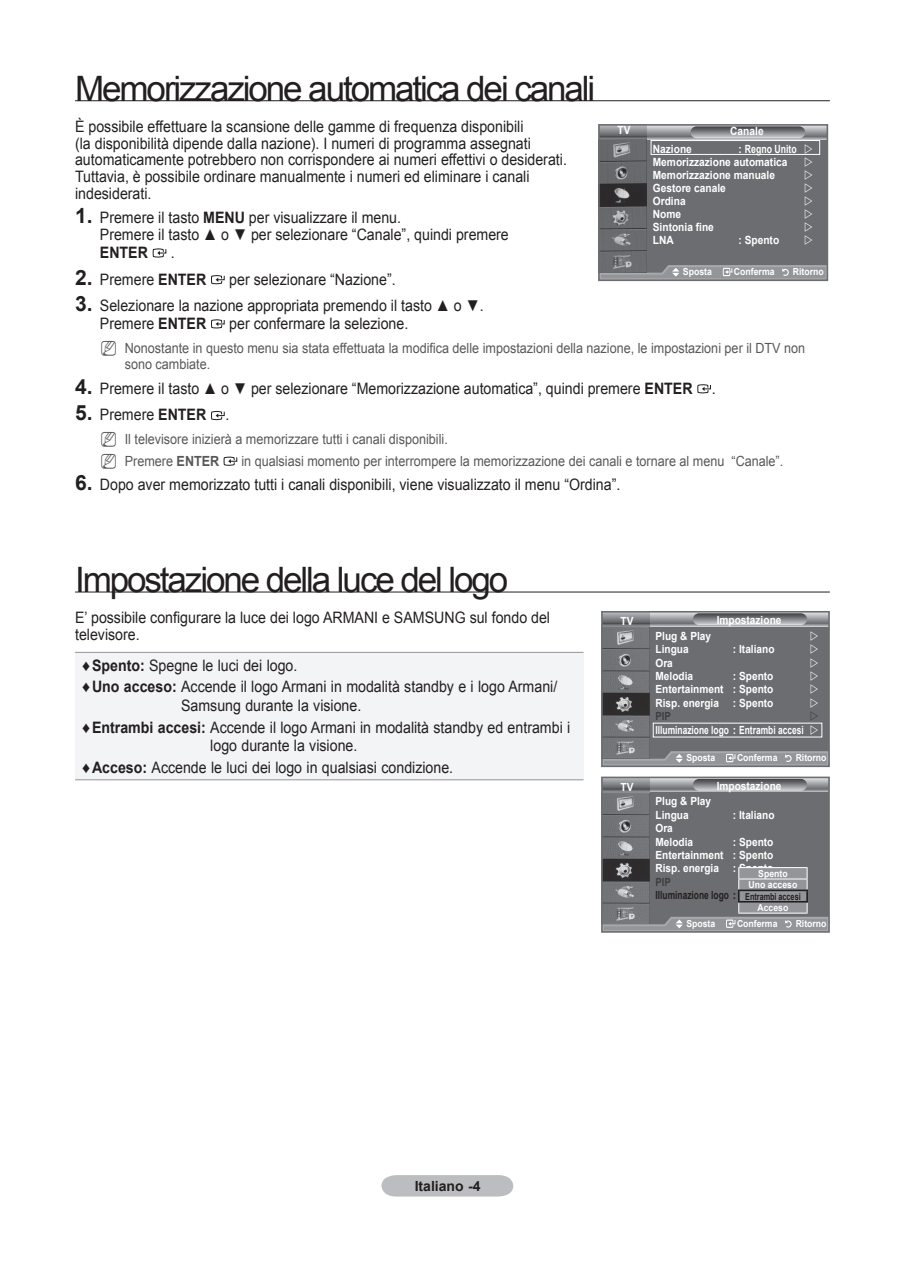
<style>
.page{position:relative;width:904px;height:1270px;background:#fff}
.page>*{position:absolute;margin:0;border:0;box-sizing:border-box;transform-origin:0 0}
.Level1-Heading{font:35px "Arial";letter-spacing:-.06em;color:#231f20}
.Level1-number{font:15.75px/17.5px "Arial";color:#231f20;scale:.9 1}
.Level1-Body{font:15.75px/16.6px "Arial";color:#231f20;scale:.9 1}
.Body-box{font:15.75px/18.9px "Arial";color:#231f20}
.Level2-Note{font:14px/16.6px "Arial";color:#57585a;scale:.9 1}
.t1{font:700 14px "Arial";color:#231f20}
.t2{font:700 11.38px/13px "Arial";color:#fff;scale:.9 1}
.t3{font:700 11.2px "Arial";color:#fff;scale:.9 1}
.t4{font:700 11.2px "Arial";color:#fff;scale:.75 1}
.t5{font:700 11.2px "Arial";color:#231f20;scale:.75 1}
.t6{font:700 11.2px "Arial";color:#3e3e3f;scale:.85 1}
.t7{font:700 9.62px "Arial";color:#fff;scale:.9 1}
.t8{font:700 9.62px "Arial";color:#231f20;scale:.75 1}
.s1{font-weight:700;font-size:21px}
.s2{font-weight:700}
</style>
<div class="page">
<div style="left:381px;top:1175px;width:132px;height:21px;background:#bcbdc0"></div>
<hr style="left:75px;top:100px;width:754px;height:1px;background:#231f20">
<svg style="left:152px;top:249px;width:15px;height:9px"></svg>
<svg style="left:153px;top:248px;width:13px;height:9px"></svg>
<svg style="left:213px;top:275px;width:12px;height:10px"></svg>
<svg style="left:211px;top:275px;width:13px;height:9px"></svg>
<svg style="left:212px;top:320px;width:13px;height:9px"></svg>
<svg style="left:211px;top:319px;width:13px;height:9px"></svg>
<svg style="left:699px;top:385px;width:12px;height:9px"></svg>
<svg style="left:697px;top:384px;width:13px;height:9px"></svg>
<svg style="left:211px;top:411px;width:13px;height:9px"></svg>
<svg style="left:223px;top:456px;width:14px;height:10px"></svg>
<hr style="left:75px;top:592px;width:754px;height:1px;background:#231f20">
<div style="left:75px;top:652px;width:508px;height:128px;background:#f3f4f5"></div>
<hr style="left:75px;top:652px;width:508px;height:1px;background:#939598">
<hr style="left:75px;top:779px;width:508px;height:1px;background:#939598">
<div style="left:598px;top:125px;width:228px;height:149px;background:#6c6d70"></div>
<svg style="left:646px;top:127px;width:178px;height:12px"></svg>
<svg style="left:601px;top:127px;width:45px;height:12px"></svg>
<svg style="left:690px;top:126px;width:114px;height:12px"></svg>
<img style="left:601px;top:142px;width:45px;height:122px">
<div style="left:598px;top:124px;width:229px;height:157px;border:2px solid #6c6d70"></div>
<svg style="left:598px;top:264px;width:229px;height:16px"></svg>
<div style="left:650px;top:140px;width:169px;height:15px;border:1px solid #fff"></div>
<div style="left:601px;top:612px;width:227px;height:147px;background:#6c6d70"></div>
<svg style="left:649px;top:614px;width:177px;height:12px"></svg>
<svg style="left:603px;top:614px;width:46px;height:12px"></svg>
<svg style="left:692px;top:613px;width:114px;height:12px"></svg>
<img style="left:603px;top:627px;width:46px;height:123px">
<div style="left:600px;top:611px;width:229px;height:156px;border:2px solid #6c6d70"></div>
<svg style="left:601px;top:750px;width:227px;height:16px"></svg>
<div style="left:601px;top:777px;width:227px;height:148px;background:#6c6d70"></div>
<svg style="left:649px;top:779px;width:177px;height:13px"></svg>
<svg style="left:603px;top:779px;width:46px;height:13px"></svg>
<svg style="left:692px;top:779px;width:114px;height:11px"></svg>
<img style="left:603px;top:792px;width:46px;height:75px">
<div style="left:600px;top:776px;width:229px;height:156px;border:2px solid #6c6d70"></div>
<svg style="left:601px;top:867px;width:227px;height:65px"></svg>
<hr style="left:737px;top:901px;width:70px;height:1px;background:#231f20">
<div style="left:652px;top:722px;width:170px;height:15px;border:1px solid #fff"></div>
<svg style="left:804px;top:153px;width:7px;height:2px"></svg>
<svg style="left:810px;top:722px;width:7px;height:2px"></svg>
<p class="Level1-Heading" style="left:75px;top:65px;width:521px">Memorizzazione automatica dei canali</p>
<p class="Level1-Body" style="left:75px;top:118px;width:548px">È possibile effettuare la scansione delle gamme di frequenza disponibili<br>(la disponibilità dipende dalla nazione). I numeri di programma assegnati automaticamente potrebbero non corrispondere ai numeri effettivi o desiderati.<br>Tuttavia, è possibile ordinare manualmente i numeri ed eliminare i canali indesiderati.</p>
<p class="Level1-number" style="left:100px;top:209px;width:455px;text-indent:-25px"><span class="s1">1 .</span> Premere il tasto <span class="s2">MENU</span> per visualizzare il menu.<br>Premere il tasto ▲ o ▼ per selezionare “Canale”, quindi premere<br><span class="s2">ENTER</span></p>
<p class="Level1-number" style="left:171px;top:244px;width:6px">.</p>
<p class="Level1-number" style="left:75px;top:270px;width:147px"><span class="s1">2.</span> Premere <span class="s2">ENTER</span></p>
<p class="Level1-number" style="left:229px;top:270px;width:186px">per selezionare “Nazione”.</p>
<p class="Level1-number" style="left:100px;top:297px;width:428px;text-indent:-25px"><span class="s1">3.</span> Selezionare la nazione appropriata premendo il tasto ▲ o ▼.<br>Premere <span class="s2">ENTER</span></p>
<p class="t2" style="left:617px;top:124px;width:16px">TV</p>
<p class="t2" style="left:730px;top:125px;width:39px">Canale</p>
<p class="t2" style="left:652px;top:143px;width:45px">Nazione</p>
<p class="t2" style="left:738px;top:143px;width:66px">: Regno Unito</p>
<p class="t2" style="left:652px;top:156px;width:151px">Memorizzazione automatica</p>
<p class="t2" style="left:652px;top:169px;width:137px">Memorizzazione manuale</p>
<p class="t2" style="left:652px;top:182px;width:83px">Gestore canale</p>
<p class="t2" style="left:652px;top:195px;width:38px">Ordina<br>Nome</p>
<p class="t2" style="left:652px;top:220px;width:69px">Sintonia fine</p>
<p class="t2" style="left:652px;top:233px;width:25px">LNA</p>
<p class="t2" style="left:738px;top:233px;width:47px">: Spento</p>
<p class="t7" style="left:682px;top:266px;width:34px">Sposta</p>
<p class="t7" style="left:733px;top:266px;width:47px">Conferma</p>
<p class="t7" style="left:792px;top:266px;width:36px">Ritorno</p>
<p class="Level1-number" style="left:229px;top:314px;width:200px">per confermare la selezione.</p>
<p class="Level2-Note" style="left:125px;top:340px;width:757px">Nonostante in questo menu sia stata effettuata la modifica delle impostazioni della nazione, le impostazioni per il DTV non sono cambiate.</p>
<p class="Level1-number" style="left:75px;top:379px;width:712px"><span class="s1">4.</span> Premere il tasto ▲ o ▼ per selezionare “Memorizzazione automatica”, quindi premere <span class="s2">ENTER</span> .</p>
<p class="Level1-number" style="left:75px;top:406px;width:173px"><span class="s1">5.</span> Premere <span class="s2">ENTER</span> .</p>
<p class="Level2-Note" style="left:125px;top:431px;width:360px">Il televisore inizierà a memorizzare tutti i canali disponibili.</p>
<p class="Level2-Note" style="left:125px;top:453px;width:107px">Premere <span class="s2">ENTER</span></p>
<p class="Level2-Note" style="left:241px;top:453px;width:603px">in qualsiasi momento per interrompere la memorizzazione dei canali e tornare al menu “Canale”.</p>
<p class="Level1-number" style="left:75px;top:476px;width:607px"><span class="s1">6.</span> Dopo aver memorizzato tutti i canali disponibili, viene visualizzato il menu “Ordina”.</p>
<p class="Level1-Heading" style="left:75px;top:556px;width:434px">Impostazione della luce del logo</p>
<p class="Level1-Body" style="left:75px;top:609px;width:529px">E’ possibile configurare la luce dei logo ARMANI e SAMSUNG sul fondo del televisore.</p>
<p class="Body-box" style="left:82px;top:656px;width:217px">♦<span class="s2">Spento:</span> Spegne le luci dei logo.</p>
<p class="Body-box" style="left:181px;top:677px;width:377px;text-indent:-99px">♦<span class="s2">Uno acceso:</span> Accende il logo Armani in modalità standby e i logo Armani/<br>Samsung durante la visione.</p>
<p class="Body-box" style="left:210px;top:717px;width:361px;text-indent:-128px">♦<span class="s2">Entrambi accesi:</span> Accende il logo Armani in modalità standby ed entrambi i logo durante la visione.</p>
<p class="Body-box" style="left:82px;top:758px;width:372px">♦<span class="s2">Acceso:</span> Accende le luci dei logo in qualsiasi condizione.</p>
<p class="t3" style="left:620px;top:614px;width:16px">TV</p>
<p class="t3" style="left:716px;top:613px;width:73px">Impostazione</p>
<p class="t3" style="left:655px;top:628px;width:63px">Plug &amp; Play</p>
<p class="t3" style="left:655px;top:642px;width:38px">Lingua</p>
<p class="t3" style="left:732px;top:642px;width:48px">: Italiano</p>
<p class="t3" style="left:655px;top:655px;width:21px">Ora</p>
<p class="t3" style="left:655px;top:668px;width:43px">Melodia</p>
<p class="t3" style="left:732px;top:668px;width:46px">: Spento</p>
<p class="t3" style="left:655px;top:682px;width:132px">Entertainment : Spento</p>
<p class="t3" style="left:655px;top:695px;width:132px">Risp. energia : Spento</p>
<p class="t6" style="left:655px;top:709px;width:20px">PIP</p>
<p class="t4" style="left:655px;top:722px;width:199px">Illuminazione logo : Entrambi accesi</p>
<p class="t7" style="left:686px;top:751px;width:34px">Sposta</p>
<p class="t7" style="left:736px;top:751px;width:46px">Conferma</p>
<p class="t7" style="left:795px;top:751px;width:36px">Ritorno</p>
<p class="t3" style="left:620px;top:779px;width:16px">TV</p>
<p class="t3" style="left:716px;top:778px;width:73px">Impostazione</p>
<p class="t3" style="left:655px;top:794px;width:63px">Plug &amp; Play</p>
<p class="t3" style="left:655px;top:807px;width:38px">Lingua</p>
<p class="t3" style="left:732px;top:807px;width:48px">: Italiano</p>
<p class="t3" style="left:655px;top:821px;width:21px">Ora</p>
<p class="t3" style="left:655px;top:834px;width:43px">Melodia</p>
<p class="t3" style="left:732px;top:834px;width:46px">: Spento</p>
<p class="t3" style="left:655px;top:847px;width:132px">Entertainment : Spento</p>
<p class="t3" style="left:655px;top:861px;width:132px">Risp. energia : Spento</p>
<p class="t6" style="left:655px;top:874px;width:20px">PIP</p>
<p class="t5" style="left:655px;top:888px;width:199px">Illuminazione logo : Entrambi accesi</p>
<p class="t7" style="left:686px;top:917px;width:34px">Sposta</p>
<p class="t7" style="left:736px;top:917px;width:46px">Conferma</p>
<p class="t7" style="left:795px;top:917px;width:36px">Ritorno</p>
<p class="t7" style="left:758px;top:867px;width:34px">Spento</p>
<p class="t7" style="left:748px;top:878px;width:56px">Uno acceso</p>
<p class="t8" style="left:744px;top:890px;width:75px">Entrambi accesi</p>
<p class="t7" style="left:757px;top:901px;width:36px">Acceso</p>
<p class="t1" style="left:414px;top:1177px;width:59px">Italiano -</p>
</div>
